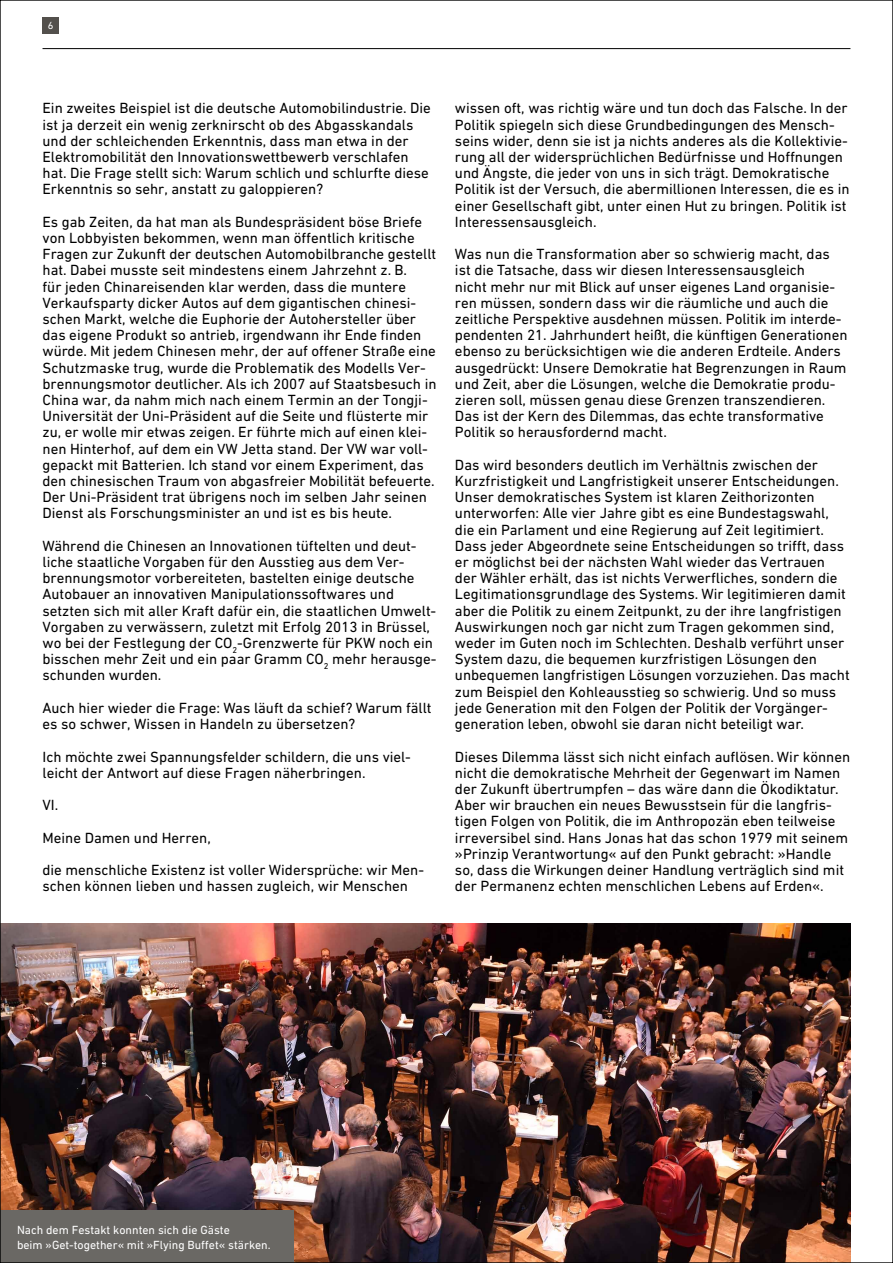
<style>
.page{position:relative;width:893px;height:1263px;background:#fff}
.page>*{position:absolute;margin:0;border:0;box-sizing:border-box;transform-origin:0 0}
.t1{font:15px/16.2px "DIN Next W1 G";color:#000}
.t2{font:12px/14.4px "DIN Next W1 G";color:#fff}
.t3{font:10.5px "DIN Next W1 G";color:#fff}
</style>
<div class="page">
<img style="left:2px;top:923px;width:848px;height:338px">
<div style="left:0;top:1211px;width:293px;height:52px;background:#6a6864"></div>
<div style="left:43px;top:17px;width:16px;height:16px;background:#53504c"></div>
<hr style="left:43px;top:48px;width:807px;height:1px;background:#000">
<p class="t3" style="left:48px;top:19px;width:7px">6</p>
<p class="t1" style="left:43px;top:100px;width:390px">Ein zweites Beispiel ist die deutsche Automobilindustrie. Die ist ja derzeit ein wenig zerknirscht ob des Abgasskandals und der schleichenden Erkenntnis, dass man etwa in der Elektromobilität den Innovationswettbewerb verschlafen hat. Die Frage stellt sich: Warum schlich und schlurfte diese Erkenntnis so sehr, anstatt zu galoppieren?</p>
<p class="t1" style="left:43px;top:213px;width:396px">Es gab Zeiten, da hat man als Bundespräsident böse Briefe von Lobbyisten bekommen, wenn man öffentlich kritische Fragen zur Zukunft der deutschen Automobilbranche gestellt hat. Dabei musste seit mindestens einem Jahrzehnt z. B.<br>für jeden Chinareisenden klar werden, dass die muntere Verkaufsparty dicker Autos auf dem gigantischen chinesi&shy;schen Markt, welche die Euphorie der Autohersteller über das eigene Produkt so antrieb, irgendwann ihr Ende finden würde. Mit jedem Chinesen mehr, der auf offener Straße eine Schutzmaske trug, wurde die Problematik des Modells Ver&shy;brennungsmotor deutlicher. Als ich 2007 auf Staatsbesuch in China war, da nahm mich nach einem Termin an der Tongji-Universität der Uni-Präsident auf die Seite und flüsterte mir zu, er wolle mir etwas zeigen. Er führte mich auf einen klei&shy;nen Hinterhof, auf dem ein VW Jetta stand. Der VW war voll&shy;gepackt mit Batterien. Ich stand vor einem Experiment, das den chinesischen Traum von abgasfreier Mobilität befeuerte.<br>Der Uni-Präsident trat übrigens noch im selben Jahr seinen Dienst als Forschungsminister an und ist es bis heute.</p>
<p class="t1" style="left:43px;top:537px;width:396px">Während die Chinesen an Innovationen tüftelten und deut&shy;liche staatliche Vorgaben für den Ausstieg aus dem Ver&shy;brennungsmotor vorbereiteten, bastelten einige deutsche Autobauer an innovativen Manipulationssoftwares und setzten sich mit aller Kraft dafür ein, die staatlichen Umwelt-Vorgaben zu verwässern, zuletzt mit Erfolg 2013 in Brüssel, wo bei der Festlegung der CO<sub>2</sub>-Grenzwerte für PKW noch ein bisschen mehr Zeit und ein paar Gramm CO<sub>2</sub> mehr herausge&shy;schunden wurden.</p>
<p class="t1" style="left:43px;top:699px;width:390px">Auch hier wieder die Frage: Was läuft da schief? Warum fällt es so schwer, Wissen in Handeln zu übersetzen?</p>
<p class="t1" style="left:43px;top:748px;width:370px">Ich möchte zwei Spannungsfelder schildern, die uns viel&shy;leicht der Antwort auf diese Fragen näherbringen.</p>
<p class="t1" style="left:43px;top:789px;width:383px;line-height:32.4px">VI.<br>Meine Damen und Herren,<br>die menschliche Existenz ist voller Widersprüche: wir Men-</p>
<p class="t1" style="left:43px;top:878px;width:367px">schen können lieben und hassen zugleich, wir Menschen</p>
<p class="t1" style="left:455px;top:100px;width:396px">wissen oft, was richtig wäre und tun doch das Falsche. In der Politik spiegeln sich diese Grundbedingungen des Mensch&shy;seins wider, denn sie ist ja nichts anderes als die Kollektivie&shy;rung all der widersprüchlichen Bedürfnisse und Hoffnungen und Ängste, die jeder von uns in sich trägt. Demokratische Politik ist der Versuch, die abermillionen Interessen, die es in einer Gesellschaft gibt, unter einen Hut zu bringen. Politik ist Interessensausgleich.</p>
<p class="t1" style="left:455px;top:246px;width:394px">Was nun die Transformation aber so schwierig macht, das ist die Tatsache, dass wir diesen Interessensausgleich<br>nicht mehr nur mit Blick auf unser eigenes Land organisie&shy;ren müssen, sondern dass wir die räumliche und auch die zeitliche Perspektive ausdehnen müssen. Politik im interde&shy;pendenten 21. Jahrhundert heißt, die künftigen Generationen ebenso zu berücksichtigen wie die anderen Erdteile. Anders ausgedrückt: Unsere Demokratie hat Begrenzungen in Raum und Zeit, aber die Lösungen, welche die Demokratie produ&shy;zieren soll, müssen genau diese Grenzen transzendieren.<br>Das ist der Kern des Dilemmas, das echte transformative Politik so herausfordernd macht.</p>
<p class="t1" style="left:455px;top:456px;width:396px">Das wird besonders deutlich im Verhältnis zwischen der Kurzfristigkeit und Langfristigkeit unserer Entscheidungen.<br>Unser demokratisches System ist klaren Zeithorizonten unterworfen: Alle vier Jahre gibt es eine Bundestagswahl, die ein Parlament und eine Regierung auf Zeit legitimiert.<br>Dass jeder Abgeordnete seine Entscheidungen so trifft, dass er möglichst bei der nächsten Wahl wieder das Vertrauen der Wähler erhält, das ist nichts Verwerfliches, sondern die Legitimationsgrundlage des Systems. Wir legitimieren damit aber die Politik zu einem Zeitpunkt, zu der ihre langfristigen Auswirkungen noch gar nicht zum Tragen gekommen sind, weder im Guten noch im Schlechten. Deshalb verführt unser System dazu, die bequemen kurzfristigen Lösungen den unbequemen langfristigen Lösungen vorzuziehen. Das macht zum Beispiel den Kohleausstieg so schwierig. Und so muss jede Generation mit den Folgen der Politik der Vorgänger&shy;generation leben, obwohl sie daran nicht beteiligt war.</p>
<p class="t1" style="left:455px;top:748px;width:397px">Dieses Dilemma lässt sich nicht einfach auflösen. Wir können nicht die demokratische Mehrheit der Gegenwart im Namen der Zukunft übertrumpfen – das wäre dann die Ökodiktatur.<br>Aber wir brauchen ein neues Bewusstsein für die langfris&shy;tigen Folgen von Politik, die im Anthropozän eben teilweise irreversibel sind. Hans Jonas hat das schon 1979 mit seinem »Prinzip Verantwortung« auf den Punkt gebracht: »Handle so, dass die Wirkungen deiner Handlung verträglich sind mit der Permanenz echten menschlichen Lebens auf Erden«.</p>
<p class="t2" style="left:17px;top:1223px;width:255px">Nach dem Festakt konnten sich die Gäste<br>beim »Get-together« mit »Flying Buffet« stärken.</p>
</div>
